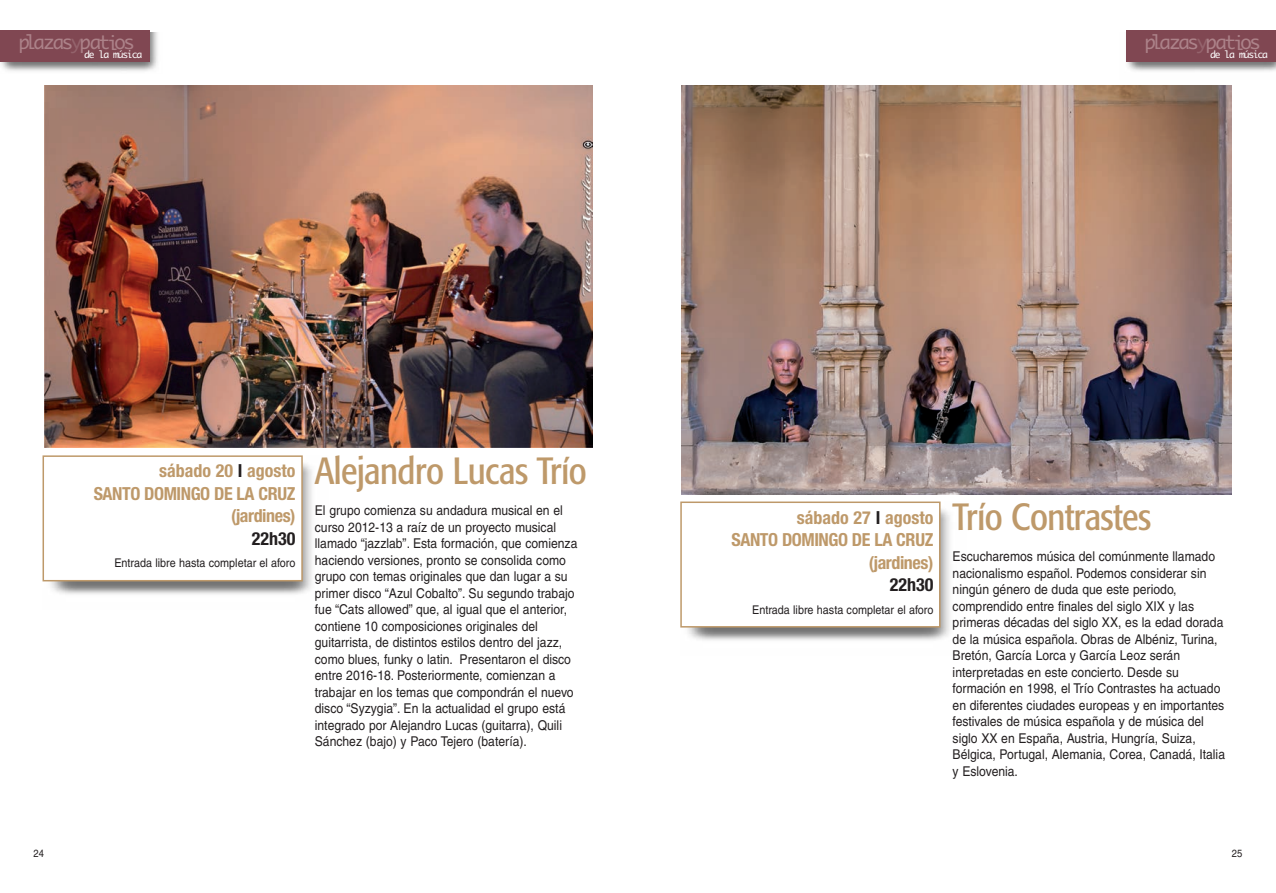
<style>
.page{position:relative;width:1276px;height:893px;background:#fff}
.page>*{position:absolute;margin:0;border:0;box-sizing:border-box;transform-origin:0 0}
.t1{font:condensed 37.5px "Formata";letter-spacing:-.015em;color:#be996a}
.t2{font:18.75px "Monaco";letter-spacing:-.12em;color:#ac8289}
.t3{font:700 condensed 18px/22.5px "Helvetica Neue";letter-spacing:-.025em;color:#be996a;text-align:right}
.t4{font:700 condensed 18px "Helvetica Neue";color:#231f20}
.t5{font:13.5px/16.5px "Helvetica";color:#231f20;scale:.9 1}
.t6{font:12px "Helvetica";color:#231f20;scale:.9 1}
.t7{font:10.5px "Helvetica";color:#231f20;scale:.9 1}
.t8{font:9.6px "Monaco";letter-spacing:-.12em;color:#fff}
.s1{color:#94636c}
.s2{color:#231f20}
</style>
<div class="page">
<img style="left:1126px;top:61px;width:150px;height:10px">
<div style="left:1126px;top:30px;width:150px;height:31px;background:#804752"></div>
<img style="left:0;top:33px;width:158px;height:38px">
<div style="left:0;top:30px;width:150px;height:31px;background:#804752"></div>
<img style="left:687px;top:502px;width:263px;height:138px">
<div style="left:682px;top:503px;width:257px;height:123px;background:#fff"></div>
<div style="left:680px;top:501px;width:260px;height:127px;border:2px solid #be996a"></div>
<img style="left:681px;top:85px;width:551px;height:409px">
<img style="left:43px;top:463px;width:269px;height:131px">
<div style="left:44px;top:457px;width:257px;height:123px;background:#fff"></div>
<div style="left:43px;top:455px;width:260px;height:126px;border:2px solid #be996a"></div>
<img style="left:44px;top:85px;width:548px;height:362px">
<h2 class="t2" style="left:19px;top:32px;width:118px">plazas<span class="s1">y</span>patios</h2>
<p class="t8" style="left:84px;top:49px;width:59px">de la música</p>
<h2 class="t2" style="left:1144px;top:32px;width:118px">plazas<span class="s1">y</span>patios</h2>
<p class="t8" style="left:1210px;top:49px;width:59px">de la música</p>
<p class="t7" style="left:34px;top:850px;width:13px">24</p>
<h3 class="t3" style="left:94px;top:459px;width:203px">sábado 20 <span class="s2">I</span> agosto<br>SANTO DOMINGO DE LA CRUZ (jardines)</h3>
<h3 class="t4" style="left:252px;top:528px;width:45px">22h30</h3>
<p class="t6" style="left:114px;top:559px;width:203px">Entrada libre hasta completar el aforo</p>
<h1 class="t1" style="left:315px;top:455px;width:273px">Alejandro Lucas Trío</h1>
<p class="t5" style="left:315px;top:504px;width:293px">El grupo comienza su andadura musical en el curso 2012-13 a raíz de un proyecto musical llamado “jazzlab”. Esta formación, que comienza haciendo versiones, pronto se consolida como grupo con temas originales que dan lugar a su primer disco “Azul Cobalto”. Su segundo trabajo fue “Cats allowed” que, al igual que el anterior, contiene 10 composiciones originales del guitarrista, de distintos estilos dentro del jazz, como blues, funky o latin. Presentaron el disco entre 2016-18. Posteriormente, comienzan a trabajar en los temas que compondrán el nuevo disco “Syzygia”. En la actualidad el grupo está integrado por Alejandro Lucas (guitarra), Quili Sánchez (bajo) y Paco Tejero (batería).</p>
<h3 class="t3" style="left:731px;top:506px;width:203px">sábado 27 <span class="s2">I</span> agosto<br>SANTO DOMINGO DE LA CRUZ (jardines)</h3>
<h3 class="t4" style="left:889px;top:574px;width:45px">22h30</h3>
<p class="t6" style="left:752px;top:605px;width:203px">Entrada libre hasta completar el aforo</p>
<h1 class="t1" style="left:952px;top:501px;width:200px">Trío Contrastes</h1>
<p class="t5" style="left:952px;top:550px;width:304px">Escucharemos música del comúnmente llamado nacionalismo español. Podemos considerar sin ningún género de duda que este periodo, comprendido entre finales del siglo XIX y las primeras décadas del siglo XX, es la edad dorada de la música española. Obras de Albéniz, Turina, Bretón, García Lorca y García Leoz serán interpretadas en este concierto. Desde su formación en 1998, el Trío Contrastes ha actuado en diferentes ciudades europeas y en importantes festivales de música española y de música del siglo XX en España, Austria, Hungría, Suiza, Bélgica, Portugal, Alemania, Corea, Canadá, Italia y Eslovenia.</p>
<p class="t7" style="left:1232px;top:850px;width:13px">25</p>
</div>
